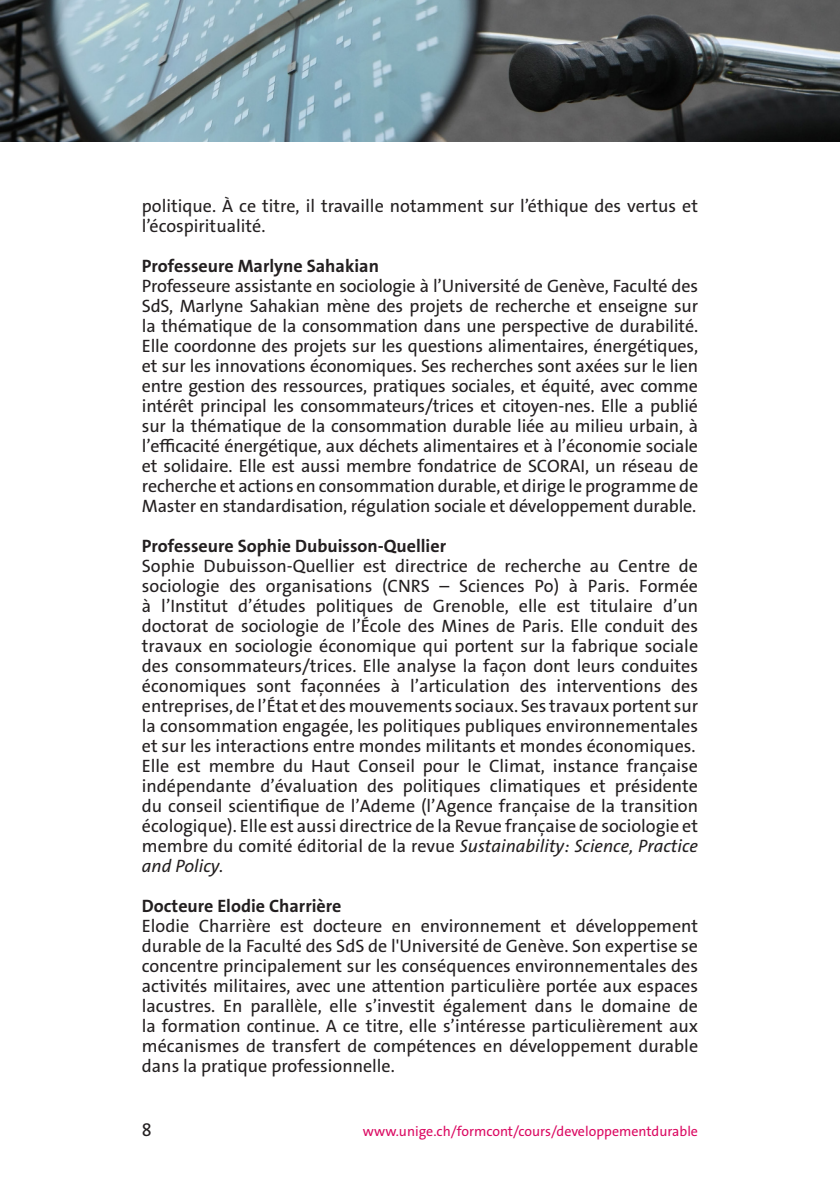
<style>
.page{position:relative;width:840px;height:1191px;background:#fff}
.page>*{position:absolute;margin:0;border:0;box-sizing:border-box;transform-origin:0 0}
.texte{font:18px/20px "The Sans Os F";color:#231f20;text-align:justify}
.texte-2{font:700 18px "The Sans Os F";color:#231f20}
.t1{font:14px "The Sans Os F";color:#db0a62}
.s1{font-style:italic}
</style>
<div class="page">
<img style="left:0;top:0;width:839px;height:142px">
<p class="texte" style="left:142px;top:196px;width:557px">politique. À ce titre, il travaille notamment sur l’éthique des vertus et l’écospiritualité.</p>
<p class="texte-2" style="left:142px;top:254px;width:238px">Professeure Marlyne Sahakian</p>
<p class="texte" style="left:142px;top:276px;width:557px">Professeure assistante en sociologie à l’Université de Genève, Faculté des SdS, Marlyne Sahakian mène des projets de recherche et enseigne sur la thématique de la consommation dans une perspective de durabilité.<br>Elle coordonne des projets sur les questions alimentaires, énergétiques, et sur les innovations économiques. Ses recherches sont axées sur le lien entre gestion des ressources, pratiques sociales, et équité, avec comme intérêt principal les consommateurs/trices et citoyen-nes. Elle a publié sur la thématique de la consommation durable liée au milieu urbain, à l’efficacité énergétique, aux déchets alimentaires et à l’économie sociale et solidaire. Elle est aussi membre fondatrice de SCORAI, un réseau de recherche et actions en consommation durable, et dirige le programme de Master en standardisation, régulation sociale et développement durable.</p>
<p class="texte-2" style="left:142px;top:534px;width:305px">Professeure Sophie Dubuisson-Quellier</p>
<p class="texte" style="left:142px;top:556px;width:557px">Sophie Dubuisson-Quellier est directrice de recherche au Centre de sociologie des organisations (CNRS – Sciences Po) à Paris. Formée à l’Institut d’études politiques de Grenoble, elle est titulaire d’un doctorat de sociologie de l’École des Mines de Paris. Elle conduit des travaux en sociologie économique qui portent sur la fabrique sociale des consommateurs/trices. Elle analyse la façon dont leurs conduites économiques sont façonnées à l’articulation des interventions des entreprises, de l’État et des mouvements sociaux. Ses travaux portent sur la consommation engagée, les politiques publiques environnementales et sur les interactions entre mondes militants et mondes économiques.</p>
<p class="texte" style="left:142px;top:756px;width:557px">Elle est membre du Haut Conseil pour le Climat, instance française indépendante d’évaluation des politiques climatiques et présidente du conseil scientifique de l’Ademe (l’Agence française de la transition écologique). Elle est aussi directrice de la Revue française de sociologie et membre du comité éditorial de la revue <span class="s1">Sustainability: Science, Practice and Policy.</span></p>
<p class="texte-2" style="left:142px;top:894px;width:201px">Docteure Elodie Charrière</p>
<p class="texte" style="left:142px;top:916px;width:557px">Elodie Charrière est docteure en environnement et développement durable de la Faculté des SdS de l'Université de Genève. Son expertise se concentre principalement sur les conséquences environnementales des activités militaires, avec une attention particulière portée aux espaces lacustres. En parallèle, elle s’investit également dans le domaine de la formation continue. A ce titre, elle s’intéresse particulièrement aux mécanismes de transfert de compétences en développement durable dans la pratique professionnelle.</p>
<p class="texte" style="left:142px;top:1120px;width:11px">8</p>
<p class="t1" style="left:363px;top:1122px;width:336px">www.unige.ch/formcont/cours/developpementdurable</p>
</div>
